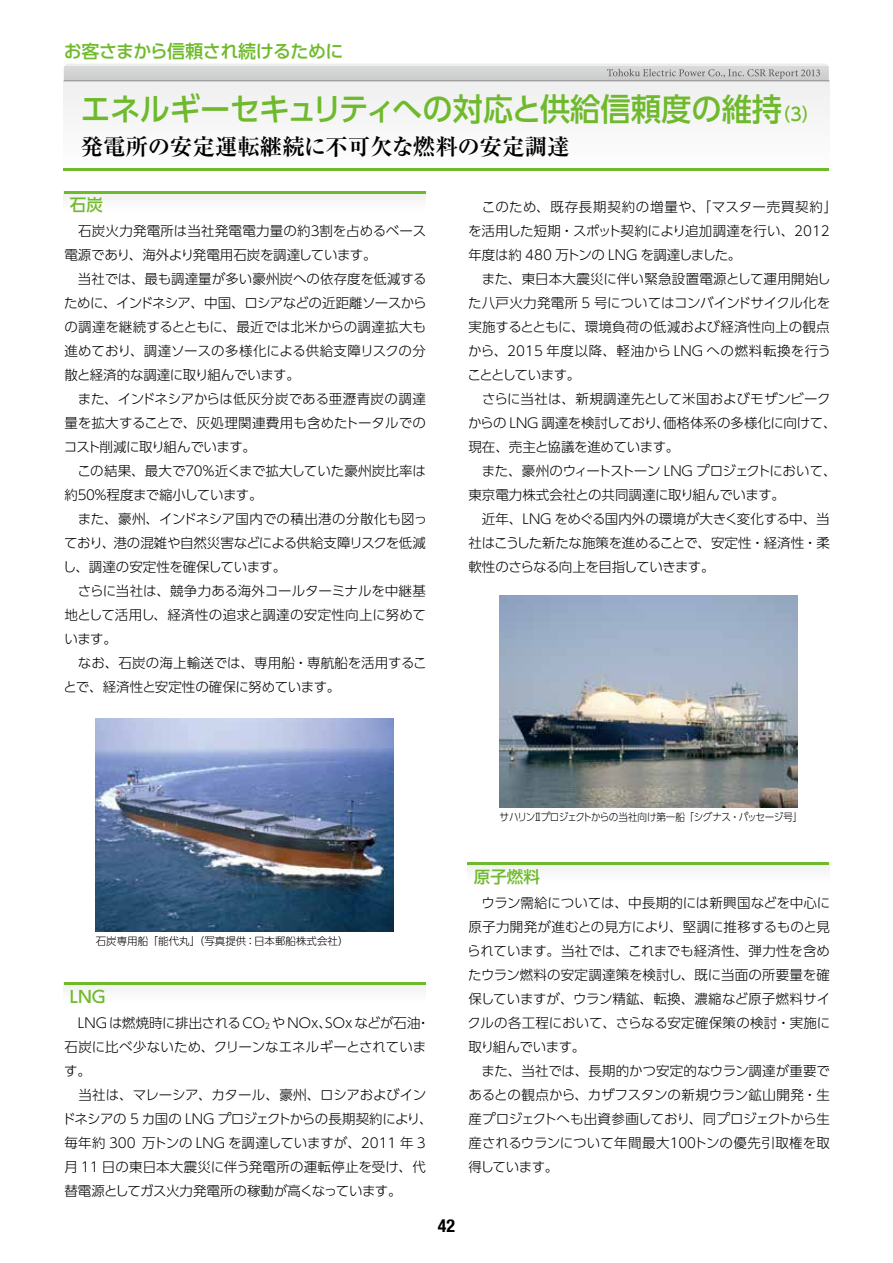
<style>
.page{position:relative;width:893px;height:1263px;background:#fff}
.page>*{position:absolute;margin:0;border:0;box-sizing:border-box;transform-origin:0 0}
.t1{font:500 31.5px "UD Shin Go Pro";letter-spacing:-.01em;color:#6fba2c;scale:.96 1}
.t2{font:700 22.5px "Ryumin Pro";color:#000}
.t3{font:500 18px "UD Shin Go Pro";letter-spacing:-.025em;color:#6fba2c}
.t4{font:700 condensed 18px "Helvetica Neue";color:#000}
.t5{font:500 16.5px "UD Shin Go Pro";color:#6fba2c}
.t6{font:300 13.5px/24px "UD Shin Go Pro";letter-spacing:-.005em;color:#000}
.t7{font:300 10.5px "UD Shin Go Pro";letter-spacing:-.04em;color:#000;scale:.91 1}
.t8{font:300 10.5px "UD Shin Go Pro";letter-spacing:-.005em;color:#000}
.s1{font-size:18px}
.s2{font-size:7.8px}
</style>
<div class="page">
<div style="left:64px;top:81px;width:765px;height:89px;background:#f6f6f6"></div>
<hr style="left:64px;top:168px;width:765px;height:2px;background:#6fba2c">
<div style="left:64px;top:191px;width:361px;height:22px;background:#f8f8f8"></div>
<hr style="left:64px;top:191px;width:361px;height:2px;background:#6fba2c">
<div style="left:64px;top:982px;width:361px;height:21px;background:#f7f7f7"></div>
<hr style="left:64px;top:982px;width:361px;height:2px;background:#6fba2c">
<div style="left:468px;top:862px;width:361px;height:21px;background:#f7f7f7"></div>
<hr style="left:468px;top:862px;width:361px;height:2px;background:#6fba2c">
<img style="left:96px;top:719px;width:297px;height:212px">
<img style="left:500px;top:595px;width:297px;height:213px">
<hr style="left:64px;top:81px;width:765px;height:1px;background:#898989">
<svg style="left:64px;top:64px;width:765px;height:17px;background:#cfcfd0"></svg>
<h3 class="t3" style="left:64px;top:37px;width:281px">お客さまから信頼され続けるために</h3>
<h1 class="t1" style="left:80px;top:83px;width:771px">エネルギーセキュリティへの対応と供給信頼度の維持<span class="s1">（3）</span></h1>
<h2 class="t2" style="left:81px;top:128px;width:490px">発電所の安定運転継続に不可欠な燃料の安定調達</h2>
<p class="t5" style="left:70px;top:192px;width:34px">石炭</p>
<p class="t6" style="left:63px;top:218px;width:366px">　石炭火力発電所は当社発電電力量の約３割を占めるベース電源であり、海外より発電用石炭を調達しています。<br>　当社では、最も調達量が多い豪州炭への依存度を低減するために、インドネシア、中国、ロシアなどの近距離ソースからの調達を継続するとともに、最近では北米からの調達拡大も進めており、調達ソースの多様化による供給支障リスクの分散と経済的な調達に取り組んでいます。<br>　また、インドネシアからは低灰分炭である亜瀝青炭の調達量を拡大することで、灰処理関連費用も含めたトータルでのコスト削減に取り組んでいます。<br>　この結果、最大で７０％近くまで拡大していた豪州炭比率は約５０％程度まで縮小しています。<br>　また、豪州、インドネシア国内での積出港の分散化も図っており、港の混雑や自然災害などによる供給支障リスクを低減し、調達の安定性を確保しています。<br>　さらに当社は、競争力ある海外コールターミナルを中継基地として活用し、経済性の追求と調達の安定性向上に努めています。<br>　なお、石炭の海上輸送では、専用船・専航船を活用することで、経済性と安定性の確保に努めています。</p>
<p class="t6" style="left:468px;top:194px;width:371px">　このため、既存長期契約の増量や、「マスター売買契約」を活用した短期・スポット契約により追加調達を行い、2012年度は約 480 万トンの LNG を調達しました。<br>　また、東日本大震災に伴い緊急設置電源として運用開始した八戸火力発電所 5 号についてはコンバインドサイクル化を実施するとともに、環境負荷の低減および経済性向上の観点から、2015 年度以降、軽油から LNG への燃料転換を行うこととしています。<br>　さらに当社は、新規調達先として米国およびモザンビークからの LNG 調達を検討しており、価格体系の多様化に向けて、現在、売主と協議を進めています。<br>　また、豪州のウィートストーン LNG プロジェクトにおいて、東京電力株式会社との共同調達に取り組んでいます。<br>　近年、LNG をめぐる国内外の環境が大きく変化する中、当社はこうした新たな施策を進めることで、安定性・経済性・柔軟性のさらなる向上を目指していきます。</p>
<p class="t7" style="left:500px;top:809px;width:334px">サハリンⅡプロジェクトからの当社向け第一船「シグナス・パッセージ号」</p>
<p class="t8" style="left:96px;top:932px;width:254px">石炭専用船「能代丸」（写真提供：日本郵船株式会社）</p>
<p class="t5" style="left:70px;top:984px;width:37px">LNG</p>
<p class="t6" style="left:62px;top:1010px;width:372px">　LNGは燃焼時に排出されるCO<span class="s2">2</span> やNOx、SOx などが石油・石炭に比べ少ないため、クリーンなエネルギーとされています。<br>　当社は、マレーシア、カタール、豪州、ロシアおよびインドネシアの 5 カ国の LNG プロジェクトからの長期契約により、毎年約 300 万トンの LNG を調達していますが、2011 年 3月 11 日の東日本大震災に伴う発電所の運転停止を受け、代替電源としてガス火力発電所の稼動が高くなっています。</p>
<h3 class="t4" style="left:438px;top:1210px;width:19px">42</h3>
<p class="t5" style="left:474px;top:864px;width:67px">原子燃料</p>
<p class="t6" style="left:467px;top:890px;width:365px">　ウラン需給については、中長期的には新興国などを中心に原子力開発が進むとの見方により、堅調に推移するものと見られています。当社では、これまでも経済性、弾力性を含めたウラン燃料の安定調達策を検討し、既に当面の所要量を確保していますが、ウラン精鉱、転換、濃縮など原子燃料サイクルの各工程において、さらなる安定確保策の検討・実施に取り組んでいます。<br>　また、当社では、長期的かつ安定的なウラン調達が重要であるとの観点から、カザフスタンの新規ウラン鉱山開発・生産プロジェクトへも出資参画しており、同プロジェクトから生産されるウランについて年間最大１００トンの優先引取権を取得しています。</p>
</div>
